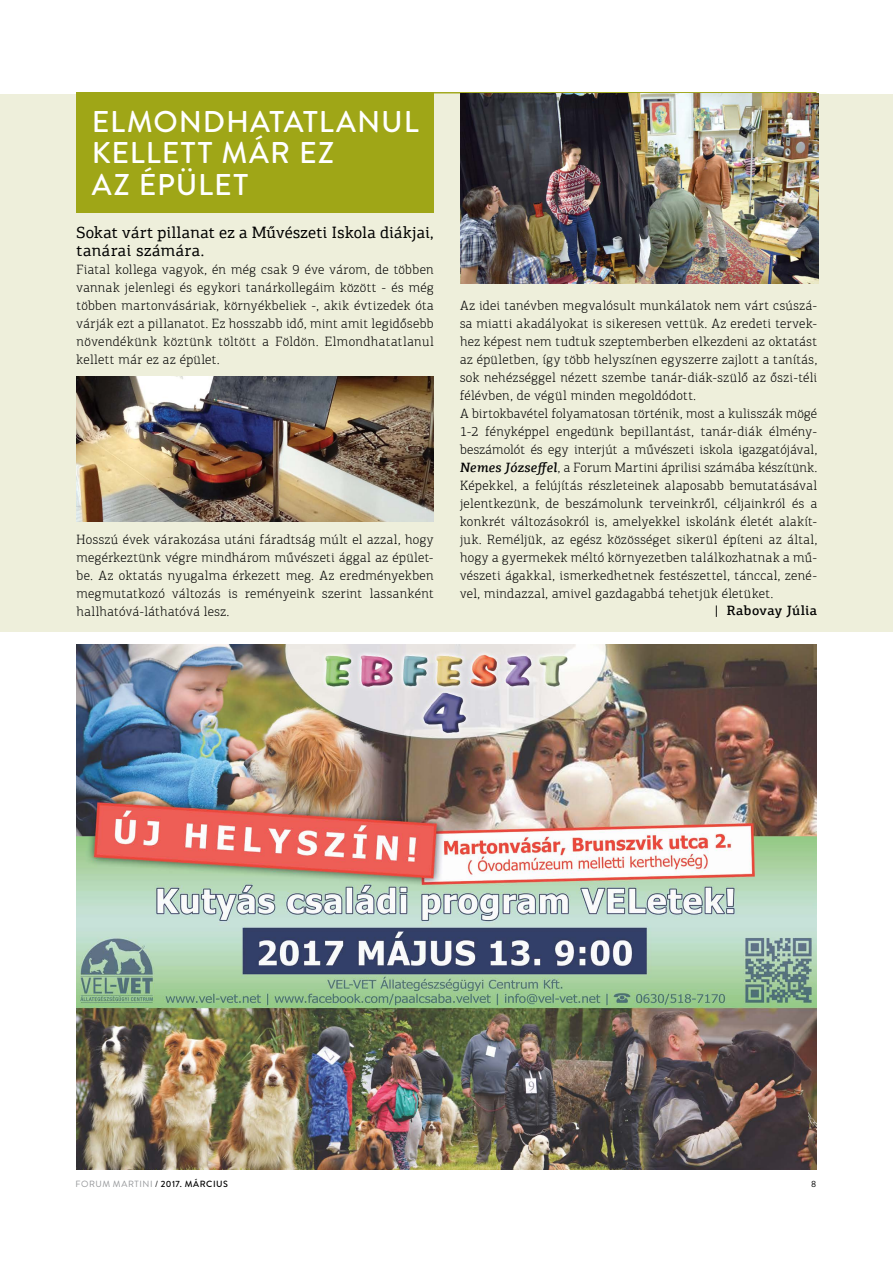
<style>
.page{position:relative;width:893px;height:1263px;background:#fff}
.page>*{position:absolute;margin:0;border:0;box-sizing:border-box;transform-origin:0 0}
.t1{font:500 30px/31.5px "Brandon Grotesque";letter-spacing:.03em;color:#fff}
.t2{font:16.5px/18px "PF Agora Slab Pro";letter-spacing:.015em;color:#000}
.t3{font:300 13.5px/18px "PF Agora Slab Pro";letter-spacing:.025em;color:#000;text-align:justify}
.t4{font:500 13.5px "PF Agora Slab Pro";letter-spacing:.03em;color:#000}
.t5{font:9px "Brandon Grotesque";letter-spacing:.06em;color:#939598}
.t6{font:9px "Brandon Grotesque";color:#000}
.s1{font-weight:500;font-style:italic}
.s2{color:#000}
.s3{font-weight:500;color:#000}
</style>
<div class="page">
<hr style="left:77px;top:92px;width:739px;height:2px;background:#9fa617">
<div style="left:0;top:94px;width:893px;height:537px;background:#eeefdb"></div>
<div style="left:77px;top:92px;width:357px;height:121px;background:#9fa617"></div>
<img style="left:460px;top:94px;width:358px;height:189px">
<img style="left:77px;top:376px;width:357px;height:146px">
<img style="left:77px;top:644px;width:739px;height:525px">
<h1 class="t1" style="left:92px;top:106px;width:328px">ELMONDHATATLANUL<br>KELLETT MÁR EZ<br>AZ ÉPÜLET</h1>
<p class="t2" style="left:77px;top:223px;width:359px">Sokat várt pillanat ez a Művészeti Iskola diákjai, tanárai számára.</p>
<p class="t3" style="left:77px;top:260px;width:359px">Fiatal kollega vagyok, én még csak 9 éve várom, de többen vannak jelenlegi és egykori tanárkollegáim között - és még többen martonvásáriak, környékbeliek -, akik évtizedek óta várják ezt a pillanatot. Ez hosszabb idő, mint amit legidősebb növendékünk köztünk töltött a Földön. Elmondhatatlanul kellett már ez az épület.</p>
<p class="t3" style="left:77px;top:530px;width:359px">Hosszú évek várakozása utáni fáradtság múlt el azzal, hogy megérkeztünk végre mindhárom művészeti ággal az épület&shy;be. Az oktatás nyugalma érkezett meg. Az eredményekben megmutatkozó változás is reményeink szerint lassanként hallhatóvá-láthatóvá lesz.</p>
<p class="t3" style="left:460px;top:296px;width:359px;text-align:left">Az idei tanévben megvalósult munkálatok nem várt csúszá&shy;sa miatti akadályokat is sikeresen vettük. Az eredeti tervek&shy;hez képest nem tudtuk szeptemberben elkezdeni az oktatást az épületben, így több helyszínen egyszerre zajlott a tanítás, sok nehézséggel nézett szembe tanár-diák-szülő az őszi-téli félévben, de végül minden megoldódott.<br>A birtokbavétel folyamatosan történik, most a kulisszák mögé 1-2 fényképpel engedünk bepillantást, tanár-diák élmény&shy;beszámolót és egy interjút a művészeti iskola igazgatójával, <span class="s1">Nemes Józseffel</span>, a Forum Martini áprilisi számába készítünk.<br>Képekkel, a felújítás részleteinek alaposabb bemutatásával jelentkezünk, de beszámolunk terveinkről, céljainkról és a konkrét változásokról is, amelyekkel iskolánk életét alakít&shy;juk. Reméljük, az egész közösséget sikerül építeni az által, hogy a gyermekek méltó környezetben találkozhatnak a mű&shy;vészeti ágakkal, ismerkedhetnek festészettel, tánccal, zené&shy;vel, mindazzal, amivel gazdagabbá tehetjük életüket.</p>
<p class="t4" style="left:715px;top:602px;width:104px">| Rabovay Júlia</p>
<p class="t5" style="left:76px;top:1178px;width:154px">FORUM MARTINI <span class="s2">/</span> <span class="s3">2017. MÁRCIUS</span></p>
<p class="t6" style="left:811px;top:1177px;width:7px">8</p>
</div>
